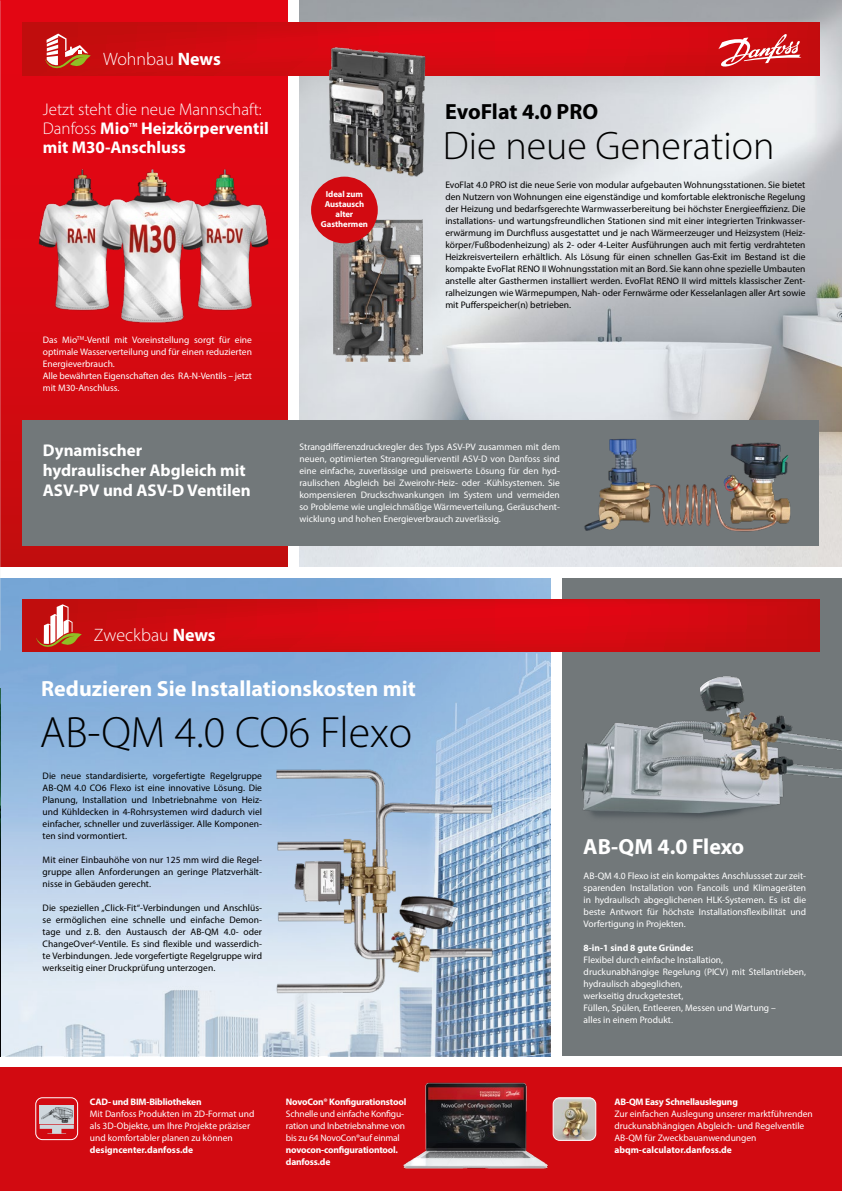
<style>
.page{position:relative;width:842px;height:1191px;background:#fff}
.page>*{position:absolute;margin:0;border:0;box-sizing:border-box;transform-origin:0 0}
.t1{font:300 44px "Myriad Pro";color:#000}
.t2{font:300 40px "Myriad Pro";color:#000}
.t3{font:700 22px "Myriad Pro";color:#fff}
.t4{font:700 22px "Myriad Pro";letter-spacing:-.005em;color:#000}
.t5{font:300 18px "Myriad Pro";color:#fff}
.t6{font:700 17px/20px "Myriad Pro";color:#fff}
.t7{font:300 17px/19px "Myriad Pro";color:#fff}
.t8{font:9.5px/12px "Myriad Pro";letter-spacing:.005em;color:#000;text-align:justify}
.t9{font:9.5px/12px "Myriad Pro";color:#fff}
.t10{font:700 9.5px/12px "Myriad Pro";letter-spacing:-.02em;color:#fff}
.t11{font:9.5px/12px "Myriad Pro";letter-spacing:-.02em;color:#fff}
.t12{font:700 9.5px "Myriad Pro";color:#fff}
.t13{font:700 8.7px/9.7px "Myriad Pro";letter-spacing:-.01em;color:#fff;text-align:center}
.t14{font:700 6px "Myriad Pro";color:#fff}
.s1{font-weight:700}
</style>
<div class="page">
<img style="left:0;top:578px;width:550px;height:478px">
<div style="left:0;top:0;width:288px;height:567px;background:linear-gradient(to bottom,#e90514,#c70d0f)"></div>
<img style="left:299px;top:0;width:543px;height:490px">
<div style="left:562px;top:578px;width:280px;height:478px;background:#72787a"></div>
<img style="left:333px;top:219px;width:90px;height:142px">
<div style="left:311px;top:177px;width:67px;height:66px;background:#d20a11;border-radius:50%"></div>
<img style="left:581px;top:676px;width:261px;height:142px">
<img style="left:0;top:170px;width:1px;height:507px">
<div style="left:0;top:1067px;width:842px;height:124px;background:#d20a11"></div>
<img style="left:553px;top:1099px;width:43px;height:41px">
<div style="left:553px;top:1097px;width:43px;height:43px;border:1px solid #fff;border-radius:7px"></div>
<div style="left:35px;top:1097px;width:43px;height:43px;border:1px solid #fff;border-radius:7px"></div>
<svg style="left:40px;top:1124px;width:34px;height:9px"></svg>
<div style="left:40px;top:1105px;width:34px;height:18px;background:#cfd7dc"></div>
<img style="left:41px;top:1107px;width:32px;height:15px">
<svg style="left:22px;top:23px;width:797px;height:52px;background:#d20910"></svg>
<svg style="left:718px;top:33px;width:83px;height:35px;background:#d64548"></svg>
<img style="left:403px;top:1082px;width:145px;height:87px">
<div style="left:22px;top:420px;width:797px;height:126px;background:#72787a"></div>
<img style="left:0;top:689px;width:1px;height:367px">
<svg style="left:22px;top:599px;width:797px;height:53px;background:#d20910"></svg>
<svg style="left:36px;top:604px;width:46px;height:43px"></svg>
<img style="left:584px;top:439px;width:207px;height:93px">
<img style="left:30px;top:159px;width:245px;height:174px">
<svg style="left:45px;top:34px;width:46px;height:35px"></svg>
<img style="left:272px;top:751px;width:227px;height:259px">
<img style="left:328px;top:44px;width:98px;height:135px">
<h3 class="t5" style="left:103px;top:48px;width:119px">Wohnbau <span class="s1">News</span></h3>
<h3 class="t7" style="left:43px;top:100px;width:221px">Jetzt steht die neue Mannschaft:<br>Danfoss <span class="s1">Mio</span></h3>
<h3 class="t6" style="left:43px;top:118px;width:227px;line-height:19px;text-indent:98px">Heizkörperventil mit M30-Anschluss</h3>
<p class="t14" style="left:129px;top:121px;width:10px">TM</p>
<p class="t9" style="left:43px;top:334px;width:211px">Das Mio<sup>TM</sup>-Ventil mit Voreinstellung sorgt für eine optimale Wasserverteilung und für einen reduzierten Energieverbrauch.<br>Alle bewährten Eigenschaften des RA-N-Ventils – jetzt mit M30-Anschluss.</p>
<p class="t13" style="left:321px;top:189px;width:49px">Ideal zum<br>Austausch alter<br>Gasthermen</p>
<h3 class="t4" style="left:445px;top:97px;width:154px">EvoFlat 4.0 PRO</h3>
<h2 class="t2" style="left:443px;top:122px;width:333px">Die neue Generation</h2>
<p class="t8" style="left:445px;top:179px;width:362px">EvoFlat 4.0 PRO ist die neue Serie von modular aufgebauten Wohnungsstationen. Sie bietet den Nutzern von Wohnungen eine eigenständige und komfortable elektronische Regelung der Heizung und bedarfsgerechte Warmwasserbereitung bei höchster Energieeffizienz. Die installations- und wartungsfreundlichen Stationen sind mit einer integrierten Trinkwasser&shy;erwärmung im Durchfluss ausgestattet und je nach Wärmeerzeuger und Heizsystem (Heiz&shy;körper/Fußbodenheizung) als 2- oder 4-Leiter Ausführungen auch mit fertig verdrahteten Heizkreisverteilern erhältlich. Als Lösung für einen schnellen Gas-Exit im Bestand ist die kompakte EvoFlat RENO II Wohnungsstation mit an Bord. Sie kann ohne spezielle Umbauten anstelle alter Gasthermen installiert werden. EvoFlat RENO II wird mittels klassischer Zent&shy;ralheizungen wie Wärmepumpen, Nah- oder Fernwärme oder Kesselanlagen aller Art sowie mit Pufferspeicher(n) betrieben.</p>
<h3 class="t6" style="left:43px;top:440px;width:209px">Dynamischer<br>hydraulischer Abgleich mit<br>ASV-PV und ASV-D Ventilen</h3>
<p class="t9" style="left:300px;top:441px;width:262px;text-align:justify">Strangdifferenzdruckregler des Typs ASV-PV zusammen mit dem neuen, optimierten Strangregulierventil ASV-D von Danfoss sind eine einfache, zuverlässige und preiswerte Lösung für den hyd&shy;raulischen Abgleich bei Zweirohr-Heiz- oder -Kühlsystemen. Sie kompensieren Druckschwankungen im System und vermeiden so Probleme wie ungleichmäßige Wärmeverteilung, Geräuschent&shy;wicklung und hohen Energieverbrauch zuverlässig.</p>
<h3 class="t5" style="left:94px;top:624px;width:123px">Zweckbau <span class="s1">News</span></h3>
<h3 class="t3" style="left:41px;top:674px;width:376px">Reduzieren Sie Installationskosten mit</h3>
<h1 class="t1" style="left:40px;top:706px;width:374px">AB-QM 4.0 CO6 Flexo</h1>
<p class="t8" style="left:43px;top:770px;width:221px">Die neue standardisierte, vorgefertigte Regelgruppe AB-QM 4.0 CO6 Flexo ist eine innovative Lösung. Die Planung, Installation und Inbetriebnahme von Heiz&shy;und Kühldecken in 4-Rohrsystemen wird dadurch viel einfacher, schneller und zuverlässiger. Alle Komponen&shy;ten sind vormontiert.</p>
<p class="t8" style="left:43px;top:854px;width:221px">Mit einer Einbauhöhe von nur 125 mm wird die Regel&shy;gruppe allen Anforderungen an geringe Platzverhält&shy;nisse in Gebäuden gerecht.</p>
<p class="t8" style="left:43px;top:902px;width:221px">Die speziellen „Click-Fit“-Verbindungen und Anschlüs&shy;se ermöglichen eine schnelle und einfache Demon&shy;tage und z. B. den Austausch der AB-QM 4.0- oder ChangeOver<sup>6</sup>-Ventile. Es sind flexible und wasserdich&shy;te Verbindungen. Jede vorgefertigte Regelgruppe wird werkseitig einer Druckprüfung unterzogen.</p>
<p class="t10" style="left:90px;top:1095px;width:113px">CAD- und BIM-Bibliotheken</p>
<p class="t9" style="left:90px;top:1107px;width:166px">Mit Danfoss Produkten im 2D-Format und als 3D-Objekte, um Ihre Projekte präziser und komfortabler planen zu können</p>
<p class="t12" style="left:90px;top:1143px;width:105px">designcenter.danfoss.de</p>
<p class="t10" style="left:286px;top:1095px;width:122px">NovoCon® Konfigurationstool</p>
<p class="t11" style="left:286px;top:1107px;width:121px">Schnelle und einfache Konfigu&shy;ration und Inbetriebnahme von bis zu 64 NovoCon®auf einmal</p>
<p class="t10" style="left:286px;top:1143px;width:114px">novocon-configurationtool. danfoss.de</p>
<h3 class="t3" style="left:583px;top:832px;width:163px">AB-QM 4.0 Flexo</h3>
<p class="t9" style="left:584px;top:870px;width:224px;text-align:justify">AB-QM 4.0 Flexo ist ein kompaktes Anschlussset zur zeit&shy;sparenden Installation von Fancoils und Klimageräten in hydraulisch abgeglichenen HLK-Systemen. Es ist die beste Antwort für höchste Installationsflexibilität und Vorfertigung in Projekten.</p>
<p class="t12" style="left:584px;top:941px;width:111px">8-in-1 sind 8 gute Gründe:</p>
<p class="t9" style="left:584px;top:954px;width:224px">Flexibel durch einfache Installation,<br>druckunabhängige Regelung (PICV) mit Stellantrieben, hydraulisch abgeglichen,<br>werkseitig druckgetestet,<br>Füllen, Spülen, Entleeren, Messen und Wartung –<br>alles in einem Produkt.</p>
<p class="t10" style="left:614px;top:1095px;width:125px">AB-QM Easy Schnellauslegung</p>
<p class="t9" style="left:614px;top:1107px;width:200px">Zur einfachen Auslegung unserer marktführenden druckunabhängigen Abgleich- und Regelventile<br>AB-QM für Zweckbauanwendungen</p>
<p class="t12" style="left:614px;top:1143px;width:119px">abqm-calculator.danfoss.de</p>
</div>
